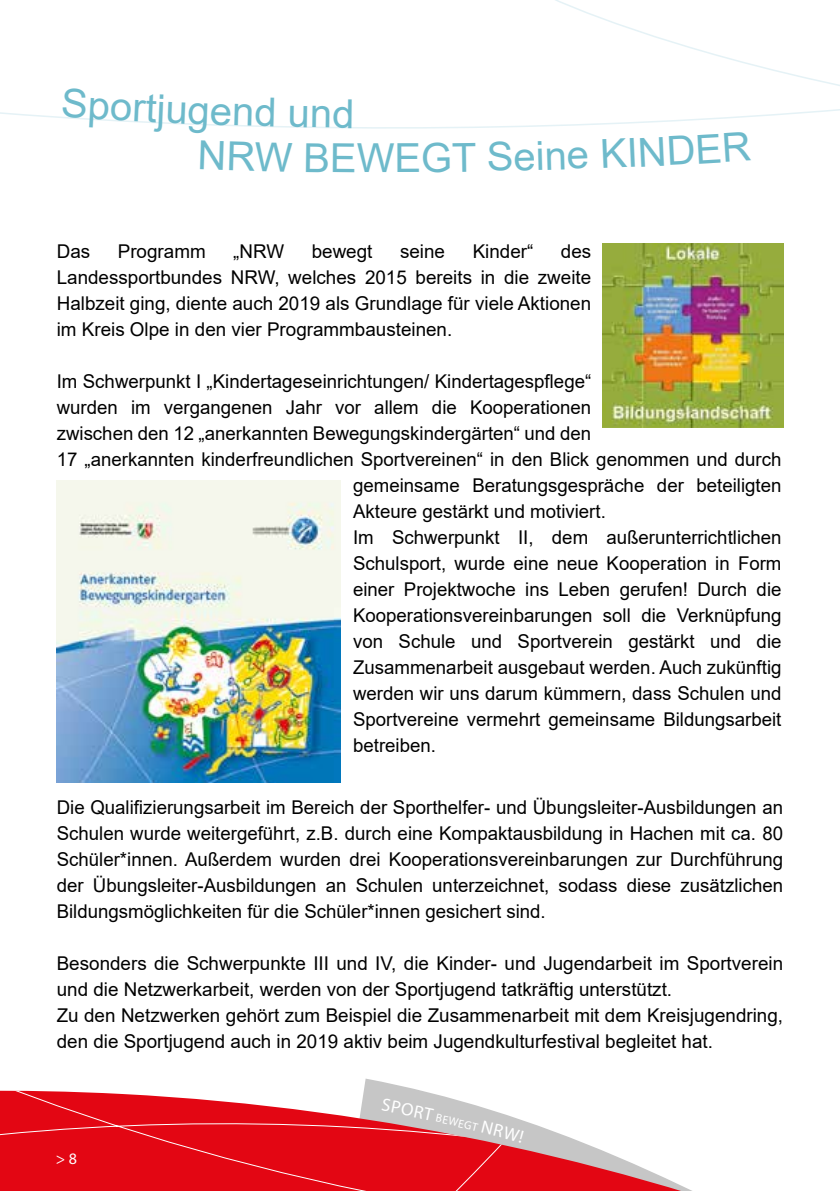
<style>
.page{position:relative;width:840px;height:1191px;background:#fff}
.page>*{position:absolute;margin:0;border:0;box-sizing:border-box;transform-origin:0 0}
.t1{font:40px "Arial";color:#6ebacb}
.t2{font:19px/26px "Arial";color:#000;text-align:justify}
.t3{font:16px "Myriad Pro";color:#fff}
.t4{font:11.6px "Myriad Pro";color:#fff}
</style>
<div class="page">
<svg style="left:0;top:1090px;width:680px;height:101px"></svg>
<svg style="left:0;top:0;width:839px;height:129px"></svg>
<img style="left:602px;top:244px;width:180px;height:183px">
<img style="left:57px;top:480px;width:283px;height:302px">
<svg style="left:381px;top:1098px;width:53px;height:22px"></svg>
<svg style="left:471px;top:1120px;width:52px;height:22px"></svg>
<svg style="left:62px;top:88px;width:25px;height:31px"></svg>
<h1 class="t1" style="left:157px;top:81px;width:99px;rotate:2deg">jugen</h1>
<h1 class="t1" style="left:255px;top:85px;width:102px;rotate:1deg">d und</h1>
<h1 class="t1" style="left:89px;top:78px;width:70px;rotate:3deg">port</h1>
<h1 class="t1" style="left:356px;top:131px;width:66px">WE</h1>
<h1 class="t1" style="left:420px;top:131px;width:116px;rotate:-1deg">GT Se</h1>
<h1 class="t1" style="left:534px;top:129px;width:93px;rotate:-2deg">ine K</h1>
<h1 class="t1" style="left:624px;top:126px;width:97px;rotate:-3deg">INDE</h1>
<p class="t2" style="left:57px;top:238px;width:35px">Das</p>
<p class="t2" style="left:118px;top:238px;width:89px">Programm</p>
<p class="t2" style="left:233px;top:238px;width:52px">„NRW</p>
<p class="t2" style="left:311px;top:238px;width:62px">bewegt</p>
<p class="t2" style="left:400px;top:238px;width:46px">seine</p>
<p class="t2" style="left:472px;top:238px;width:62px">Kinder“</p>
<p class="t2" style="left:57px;top:238px;width:535px;text-indent:504px">des Landessportbundes NRW, welches 2015 bereits in die zweite Halbzeit ging, diente auch 2019 als Grundlage für viele Aktionen im Kreis Olpe in den vier Programmbausteinen.</p>
<p class="t2" style="left:57px;top:368px;width:535px">Im Schwerpunkt I „Kindertageseinrichtungen/ Kindertagespflege“</p>
<p class="t2" style="left:57px;top:394px;width:535px">wurden im vergangenen Jahr vor allem die Kooperationen</p>
<p class="t2" style="left:57px;top:420px;width:535px">zwischen den 12 „anerkannten Bewegungskindergärten“ und den</p>
<p class="t2" style="left:57px;top:446px;width:725px">17 „anerkannten kinderfreundlichen Sportvereinen“ in den Blick genommen und durch</p>
<p class="t2" style="left:353px;top:472px;width:429px">gemeinsame Beratungsgespräche der beteiligten</p>
<p class="t2" style="left:353px;top:498px;width:254px">Akteure gestärkt und motiviert.</p>
<p class="t2" style="left:353px;top:524px;width:429px">Im Schwerpunkt II, dem außerunterrichtlichen</p>
<p class="t2" style="left:353px;top:550px;width:429px">Schulsport, wurde eine neue Kooperation in Form</p>
<p class="t2" style="left:353px;top:576px;width:429px">einer Projektwoche ins Leben gerufen! Durch die</p>
<p class="t2" style="left:353px;top:602px;width:429px">Kooperationsvereinbarungen soll die Verknüpfung</p>
<p class="t2" style="left:353px;top:628px;width:429px">von Schule und Sportverein gestärkt und die</p>
<p class="t2" style="left:353px;top:654px;width:429px">Zusammenarbeit ausgebaut werden. Auch zukünftig</p>
<p class="t2" style="left:353px;top:680px;width:429px">werden wir uns darum kümmern, dass Schulen und</p>
<p class="t2" style="left:353px;top:706px;width:429px">Sportvereine vermehrt gemeinsame Bildungsarbeit</p>
<p class="t2" style="left:353px;top:732px;width:84px">betreiben.</p>
<p class="t2" style="left:57px;top:793px;width:727px">Die Qualifizierungsarbeit im Bereich der Sporthelfer- und Übungsleiter-Ausbildungen an Schulen wurde weitergeführt, z.B. durch eine Kompaktausbildung in Hachen mit ca. 80<br>Schüler*innen. Außerdem wurden drei Kooperationsvereinbarungen zur Durchführung der Übungsleiter-Ausbildungen an Schulen unterzeichnet, sodass diese zusätzlichen Bildungsmöglichkeiten für die Schüler*innen gesichert sind.</p>
<p class="t2" style="left:57px;top:949px;width:727px;text-align:left">Besonders die Schwerpunkte III und IV, die Kinder- und Jugendarbeit im Sportverein und die Netzwerkarbeit, werden von der Sportjugend tatkräftig unterstützt.<br>Zu den Netzwerken gehört zum Beispiel die Zusammenarbeit mit dem Kreisjugendring, den die Sportjugend auch in 2019 aktiv beim Jugendkulturfestival begleitet hat.</p>
<p class="t3" style="left:56px;top:1148px;width:23px">&gt; 8</p>
<p class="t4" style="left:437px;top:1110px;width:38px;rotate:13deg">BEWEG</p>
</div>
